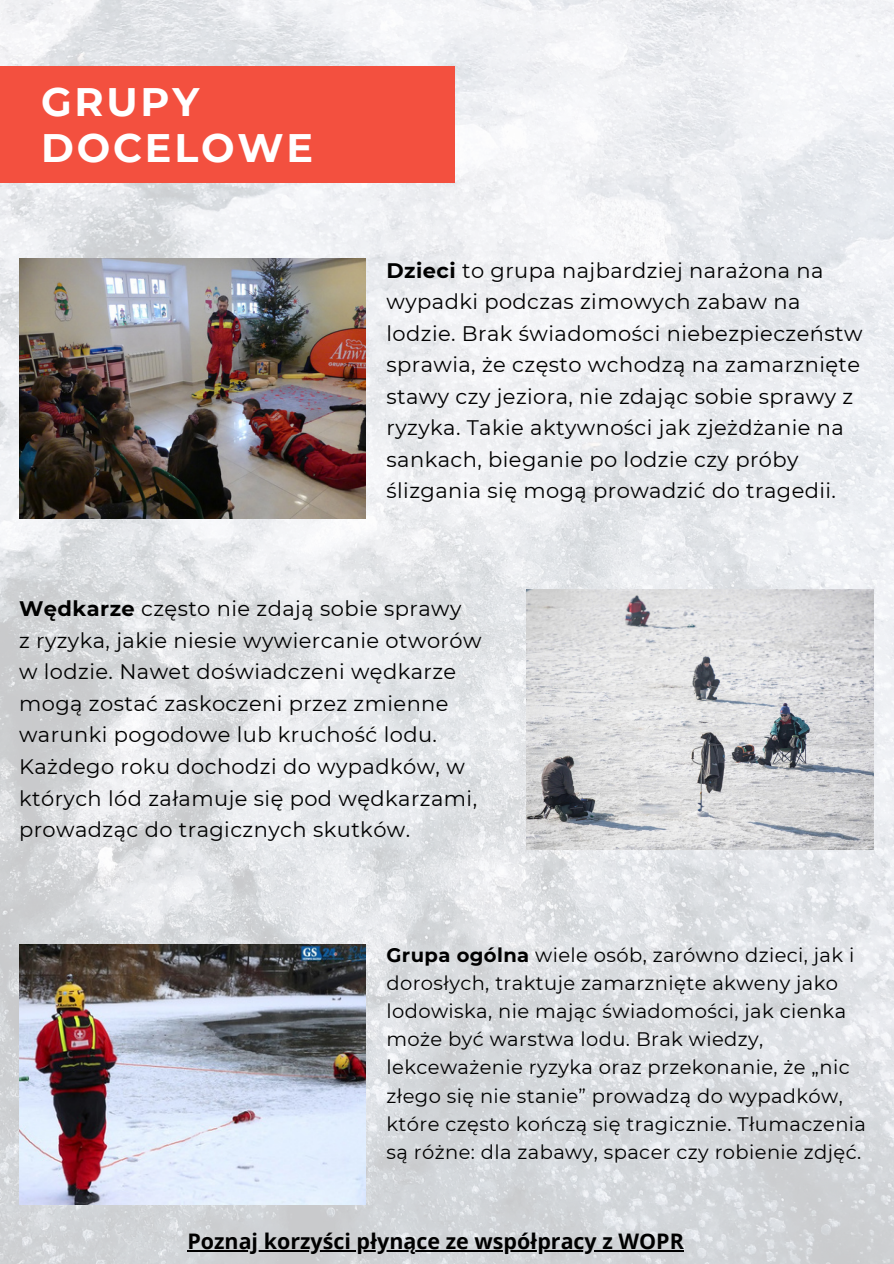
<style>
.page{position:relative;width:894px;height:1264px;background:#fff}
.page>*{position:absolute;margin:0;border:0;box-sizing:border-box;transform-origin:0 0}
.t1{font:700 39.75px/46.2px "Montserrat";letter-spacing:.07em;color:#fff}
.t2{font:700 21.45px "Open Sans";color:#000}
.t3{font:21px/31.5px "Montserrat";letter-spacing:.02em;color:#000}
.t4{font:19.5px/28.2px "Montserrat";letter-spacing:.02em;color:#000}
.s1{font-weight:700}
</style>
<div class="page">
<img style="left:0;top:0;width:893px;height:1263px">
<div style="left:0;top:67px;width:454px;height:116px;background:#f3503f"></div>
<img style="left:19px;top:258px;width:347px;height:260px">
<img style="left:526px;top:589px;width:346px;height:260px">
<img style="left:19px;top:944px;width:347px;height:259px">
<hr style="left:187px;top:1250px;width:496px;height:1px;background:#000">
<h1 class="t1" style="left:41px;top:78px;width:273px">GRUPY<br>DOCELOWE</h1>
<p class="t3" style="left:386px;top:254px;width:477px"><span class="s1">Dzieci</span> to grupa najbardziej narażona na wypadki podczas zimowych zabaw na lodzie. Brak świadomości niebezpieczeństw sprawia, że często wchodzą na zamarznięte stawy czy jeziora, nie zdając sobie sprawy z ryzyka. Takie aktywności jak zjeżdżanie na sankach, bieganie po lodzie czy próby ślizgania się mogą prowadzić do tragedii.</p>
<p class="t3" style="left:19px;top:593px;width:443px"><span class="s1">Wędkarze</span> często nie zdają sobie sprawy</p>
<p class="t3" style="left:19px;top:624px;width:464px">z ryzyka, jakie niesie wywiercanie otworów</p>
<p class="t3" style="left:19px;top:656px;width:459px">w lodzie. Nawet doświadczeni wędkarze mogą zostać zaskoczeni przez zmienne warunki pogodowe lub kruchość lodu.<br>Każdego roku dochodzi do wypadków, w których lód załamuje się pod wędkarzami, prowadząc do tragicznych skutków.</p>
<p class="t4" style="left:386px;top:940px;width:481px"><span class="s1">Grupa ogólna</span> wiele osób, zarówno dzieci, jak i dorosłych, traktuje zamarznięte akweny jako lodowiska, nie mając świadomości, jak cienka może być warstwa lodu. Brak wiedzy, lekceważenie ryzyka oraz przekonanie, że „nic złego się nie stanie” prowadzą do wypadków, które często kończą się tragicznie. Tłumaczenia są różne: dla zabawy, spacer czy robienie zdjęć.</p>
<p class="t2" style="left:187px;top:1226px;width:498px">Poznaj korzyści płynące ze współpracy z WOPR</p>
</div>
